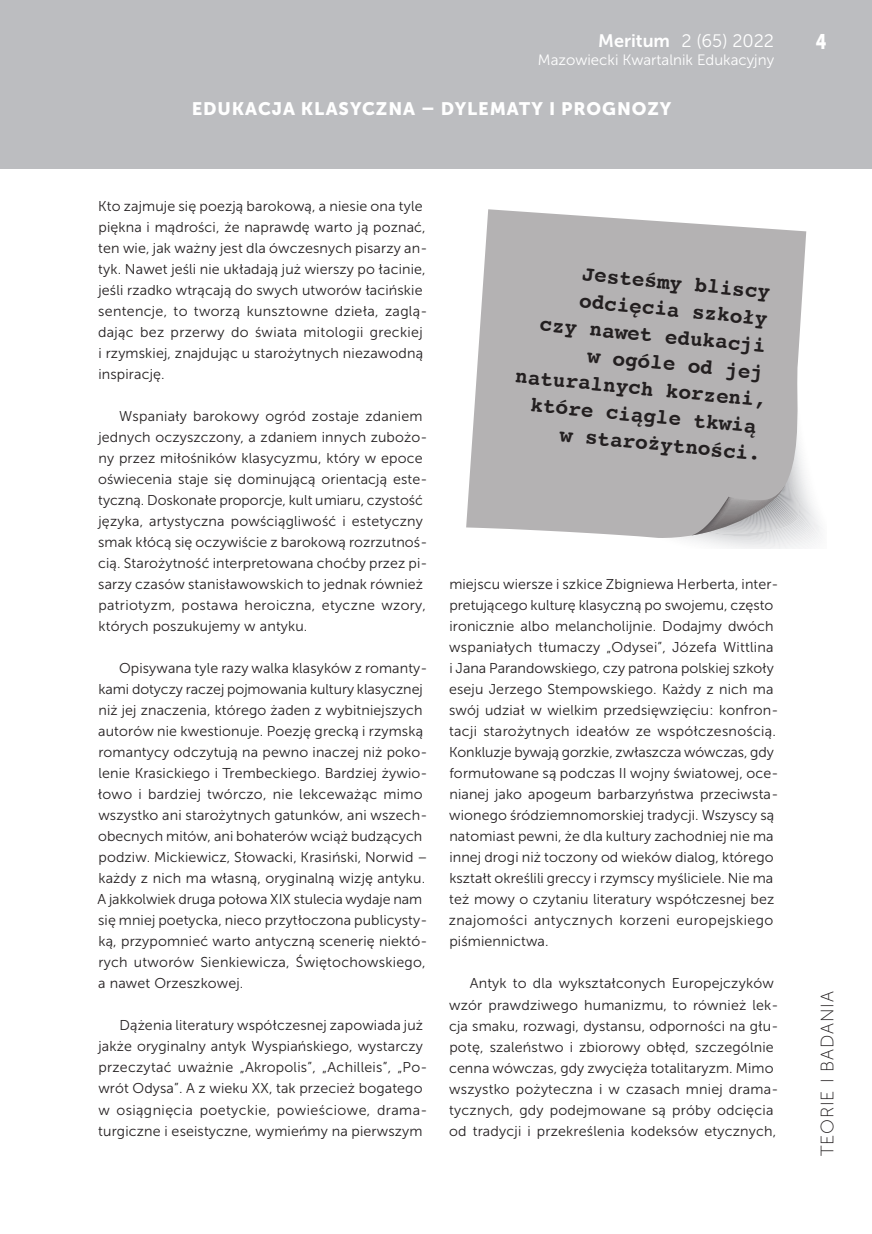
<style>
.page{position:relative;width:872px;height:1234px;background:#fff}
.page>*{position:absolute;margin:0;border:0;box-sizing:border-box;transform-origin:0 0}
.PODSTAWOWY_MERITUM{font:700 21px "Courier";color:#231f20}
.t1{font:21px "Museo Sans 900";color:#fff;scale:.8 1}
.t2{font:18px "Museo Sans 900";letter-spacing:.05em;color:#fff}
.t3{font:18px "Museo Sans 300";color:#fff}
.t4{font:18px "Museo Sans 100";letter-spacing:.05em;color:#231f20}
.t5{font:15px "Museo Sans 300";color:#fff}
.PODSTAWOWY_MERITUM-2{font:14.25px/21px "Museo Sans 300";letter-spacing:.01em;color:#231f20}
.s1{font-family:"Museo Sans 700"}
</style>
<div class="page">
<div style="left:0;top:0;width:872px;height:169px;background:#bcbdc0"></div>
<svg style="left:466px;top:209px;width:340px;height:327px;background:#bcbabb"></svg>
<svg style="left:635px;top:323px;width:186px;height:225px;background:#bfbdbe"></svg>
<p class="t3" style="left:598px;top:31px;width:177px"><span class="s1">Meritum</span> 2 (65) 2022</p>
<p class="t5" style="left:538px;top:52px;width:238px">Mazowiecki Kwartalnik Edukacyjny</p>
<p class="t2" style="left:192px;top:99px;width:481px">EDUKACJA KLASYCZNA – DYLEMATY I PROGNOZY</p>
<p class="PODSTAWOWY_MERITUM-2" style="left:98px;top:195px;width:331px">Kto zajmuje się poezją barokową, a niesie ona tyle piękna i mądrości, że naprawdę warto ją poznać, ten wie, jak ważny jest dla ówczesnych pisarzy an&shy;tyk. Nawet jeśli nie układają już wierszy po łacinie, jeśli rzadko wtrącają do swych utworów łacińskie sentencje, to tworzą kunsztowne dzieła, zaglą&shy;dając bez przerwy do świata mitologii greckiej i rzymskiej, znajdując u starożytnych niezawodną inspirację.</p>
<p class="PODSTAWOWY_MERITUM-2" style="left:98px;top:405px;width:331px;text-indent:21px">Wspaniały barokowy ogród zostaje zdaniem jednych oczyszczony, a zdaniem innych zubożo&shy;ny przez miłośników klasycyzmu, który w epoce oświecenia staje się dominującą orientacją este&shy;tyczną. Doskonałe proporcje, kult umiaru, czystość języka, artystyczna powściągliwość i estetyczny smak kłócą się oczywiście z barokową rozrzutnoś&shy;cią. Starożytność interpretowana choćby przez pi&shy;sarzy czasów stanisławowskich to jednak również patriotyzm, postawa heroiczna, etyczne wzory, których poszukujemy w antyku.</p>
<p class="PODSTAWOWY_MERITUM-2" style="left:97px;top:657px;width:331px;text-indent:22px">Opisywana tyle razy walka klasyków z romanty&shy;kami dotyczy raczej pojmowania kultury klasycznej niż jej znaczenia, którego żaden z wybitniejszych autorów nie kwestionuje. Poezję grecką i rzymską romantycy odczytują na pewno inaczej niż poko&shy;lenie Krasickiego i Trembeckiego. Bardziej żywio&shy;łowo i bardziej twórczo, nie lekceważąc mimo wszystko ani starożytnych gatunków, ani wszech&shy;obecnych mitów, ani bohaterów wciąż budzących podziw. Mickiewicz, Słowacki, Krasiński, Norwid – każdy z nich ma własną, oryginalną wizję antyku.<br>A jakkolwiek druga połowa XIX stulecia wydaje nam się mniej poetycka, nieco przytłoczona publicysty&shy;ką, przypomnieć warto antyczną scenerię niektó&shy;rych utworów Sienkiewicza, Świętochowskiego, a nawet Orzeszkowej.</p>
<p class="PODSTAWOWY_MERITUM-2" style="left:98px;top:1014px;width:331px;text-indent:21px">Dążenia literatury współczesnej zapowiada już jakże oryginalny antyk Wyspiańskiego, wystarczy przeczytać uważnie „Akropolis”, „Achilleis”, „Po&shy;wrót Odysa”. A z wieku XX, tak przecież bogatego w osiągnięcia poetyckie, powieściowe, drama&shy;turgiczne i eseistyczne, wymieńmy na pierwszym</p>
<p class="PODSTAWOWY_MERITUM" style="left:583px;top:257px;width:190px;rotate:5deg">Jesteśmy bliscy</p>
<p class="PODSTAWOWY_MERITUM" style="left:581px;top:284px;width:190px;rotate:5deg">odcięcia szkoły</p>
<p class="PODSTAWOWY_MERITUM" style="left:541px;top:308px;width:228px;rotate:5deg">czy nawet edukacji</p>
<p class="PODSTAWOWY_MERITUM" style="left:589px;top:339px;width:178px;rotate:5deg">w ogóle od jej</p>
<p class="PODSTAWOWY_MERITUM" style="left:517px;top:360px;width:253px;rotate:5deg">naturalnych korzeni,</p>
<p class="PODSTAWOWY_MERITUM" style="left:532px;top:388px;width:228px;rotate:5deg">które ciągle tkwią</p>
<p class="PODSTAWOWY_MERITUM" style="left:561px;top:418px;width:203px;rotate:5deg">w starożytności.</p>
<p class="PODSTAWOWY_MERITUM-2" style="left:449px;top:573px;width:331px">miejscu wiersze i szkice Zbigniewa Herberta, inter&shy;pretującego kulturę klasyczną po swojemu, często ironicznie albo melancholijnie. Dodajmy dwóch wspaniałych tłumaczy „Odysei”, Józefa Wittlina i Jana Parandowskiego, czy patrona polskiej szkoły eseju Jerzego Stempowskiego. Każdy z nich ma swój udział w wielkim przedsięwzięciu: konfron&shy;tacji starożytnych ideałów ze współczesnością.<br>Konkluzje bywają gorzkie, zwłaszcza wówczas, gdy formułowane są podczas II wojny światowej, oce&shy;nianej jako apogeum barbarzyństwa przeciwsta&shy;wionego śródziemnomorskiej tradycji. Wszyscy są natomiast pewni, że dla kultury zachodniej nie ma innej drogi niż toczony od wieków dialog, którego kształt określili greccy i rzymscy myśliciele. Nie ma też mowy o czytaniu literatury współczesnej bez znajomości antycznych korzeni europejskiego piśmiennictwa.</p>
<p class="PODSTAWOWY_MERITUM-2" style="left:449px;top:972px;width:331px;text-indent:21px">Antyk to dla wykształconych Europejczyków wzór prawdziwego humanizmu, to również lek&shy;cja smaku, rozwagi, dystansu, odporności na głu&shy;potę, szaleństwo i zbiorowy obłęd, szczególnie cenna wówczas, gdy zwycięża totalitaryzm. Mimo wszystko pożyteczna i w czasach mniej drama&shy;tycznych, gdy podejmowane są próby odcięcia od tradycji i przekreślenia kodeksów etycznych,</p>
<h1 class="t1" style="left:815px;top:29px;width:15px">4</h1>
<p class="t4" style="left:817px;top:1156px;width:167px;rotate:-90deg">TEORIE I BADANIA</p>
</div>
